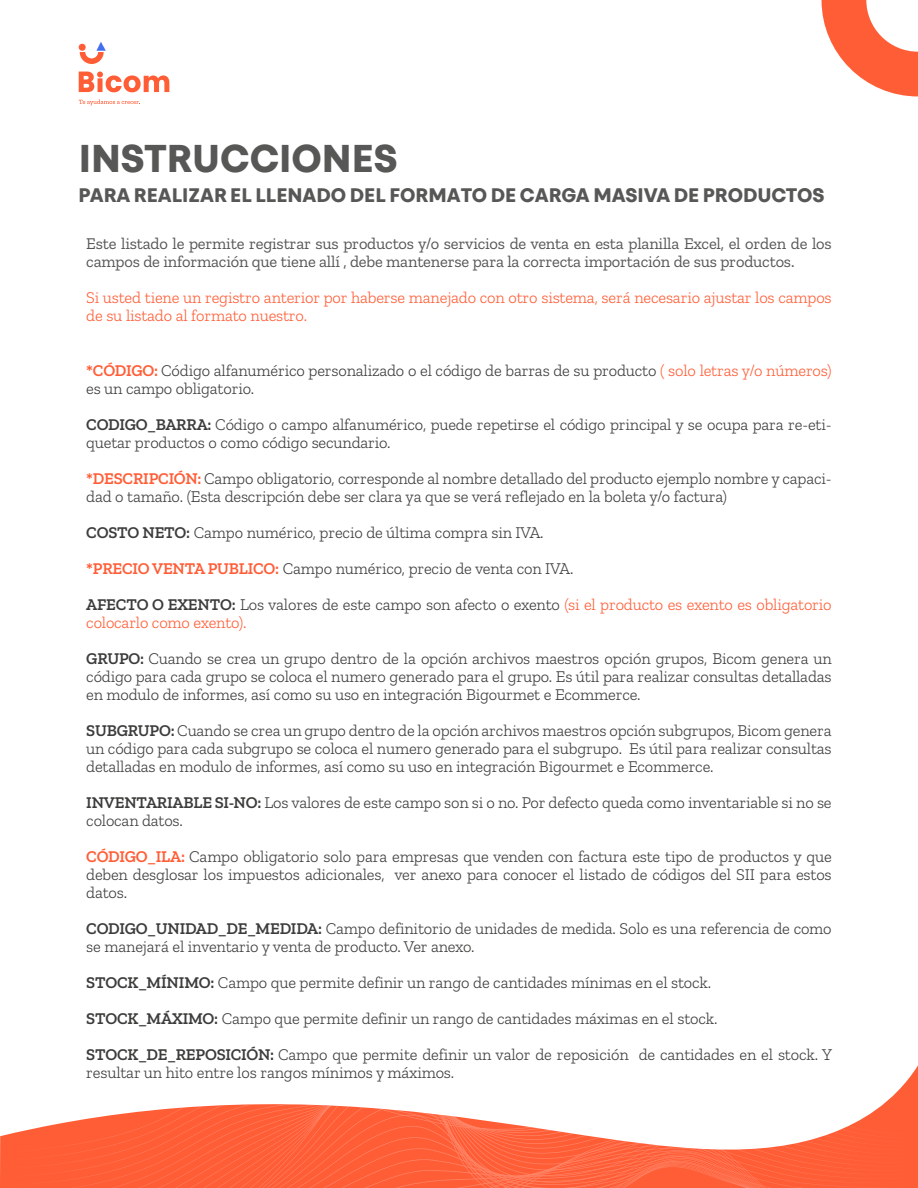
<style>
.page{position:relative;width:918px;height:1188px;background:#fff}
.page>*{position:absolute;margin:0;border:0;box-sizing:border-box;transform-origin:0 0}
.t1{font:700 38.55px "Touche W03";color:#575756}
.t2{font:700 19.5px "Touche W03";color:#575756}
.t3{font:300 16.5px/18px "Zilla Slab";letter-spacing:-.01em;color:#3c3c3b}
.t4{font:16.5px/18px "Zilla Slab";letter-spacing:-.01em;color:#575756}
.t5{font:300 16.5px/18px "Zilla Slab";letter-spacing:-.01em;color:#ff5d36}
.s1{font-weight:600;color:#ff5d36}
.s2{color:#ff5d36}
.s3{font-weight:600}
</style>
<div class="page">
<svg style="left:79px;top:72px;width:90px;height:20px"></svg>
<svg style="left:79px;top:99px;width:61px;height:6px"></svg>
<svg style="left:79px;top:42px;width:27px;height:22px"></svg>
<svg style="left:822px;top:0;width:96px;height:96px"></svg>
<svg style="left:113px;top:1104px;width:804px;height:11px"></svg>
<svg style="left:47px;top:1115px;width:870px;height:11px"></svg>
<svg style="left:10px;top:1126px;width:907px;height:8px;fill:#ff603a"></svg>
<svg style="left:0;top:1134px;width:917px;height:54px;background:#ff6945"></svg>
<h1 class="t1" style="left:79px;top:135px;width:320px">INSTRUCCIONES</h1>
<p class="t2" style="left:79px;top:183px;width:747px">PARA REALIZAR EL LLENADO DEL FORMATO DE CARGA MASIVA DE PRODUCTOS</p>
<p class="t4" style="left:86px;top:235px;width:747px">Este listado le permite registrar sus productos y/o servicios de venta en esta planilla Excel, el orden de los campos de información que tiene allí , debe mantenerse para la correcta importación de sus productos.</p>
<p class="t5" style="left:86px;top:289px;width:747px">Si usted tiene un registro anterior por haberse manejado con otro sistema, será necesario ajustar los campos de su listado al formato nuestro.</p>
<p class="t3" style="left:86px;top:361px;width:747px"><span class="s1">*CÓDIGO:</span> Código alfanumérico personalizado o el código de barras de su producto <span class="s2">( solo letras y/o números) </span>es un campo obligatorio.</p>
<p class="t3" style="left:86px;top:415px;width:747px"><span class="s3">CODIGO_BARRA:</span> Código o campo alfanumérico, puede repetirse el código principal y se ocupa para re-eti&shy;quetar productos o como código secundario.</p>
<p class="t3" style="left:86px;top:469px;width:747px"><span class="s1">*DESCRIPCIÓN:</span> Campo obligatorio, corresponde al nombre detallado del producto ejemplo nombre y capaci&shy;dad o tamaño. (Esta descripción debe ser clara ya que se verá reflejado en la boleta y/o factura)</p>
<p class="t3" style="left:86px;top:514px;width:747px;line-height:36px"><span class="s3">COSTO NETO:</span> Campo numérico, precio de última compra sin IVA.<br><span class="s1">*PRECIO VENTA PUBLICO:</span> Campo numérico, precio de venta con IVA.<br><span class="s3">AFECTO O EXENTO:</span> Los valores de este campo son afecto o exento <span class="s2">(si el producto es exento es obligatorio</span></p>
<p class="t3" style="left:86px;top:604px;width:747px;line-height:36px"><span class="s2">colocarlo como exento).<br></span><span class="s3">GRUPO:</span> Cuando se crea un grupo dentro de la opción archivos maestros opción grupos, Bicom genera un</p>
<p class="t3" style="left:86px;top:667px;width:747px">código para cada grupo se coloca el numero generado para el grupo. Es útil para realizar consultas detalladas en modulo de informes, así como su uso en integración Bigourmet e Ecommerce.</p>
<p class="t3" style="left:86px;top:721px;width:747px;text-align:justify"><span class="s3">SUBGRUPO:</span> Cuando se crea un grupo dentro de la opción archivos maestros opción subgrupos, Bicom genera un código para cada subgrupo se coloca el numero generado para el subgrupo. Es útil para realizar consultas detalladas en modulo de informes, así como su uso en integración Bigourmet e Ecommerce.</p>
<p class="t3" style="left:86px;top:793px;width:747px"><span class="s3">INVENTARIABLE SI-NO:</span> Los valores de este campo son si o no. Por defecto queda como inventariable si no se colocan datos.</p>
<p class="t3" style="left:86px;top:847px;width:747px;text-align:justify"><span class="s1">CÓDIGO_ILA:</span> Campo obligatorio solo para empresas que venden con factura este tipo de productos y que deben desglosar los impuestos adicionales, ver anexo para conocer el listado de códigos del SII para estos datos.</p>
<p class="t3" style="left:86px;top:919px;width:747px"><span class="s3">CODIGO_UNIDAD_DE_MEDIDA:</span> Campo definitorio de unidades de medida. Solo es una referencia de como se manejará el inventario y venta de producto. Ver anexo.</p>
<p class="t3" style="left:86px;top:964px;width:748px;line-height:36px"><span class="s3">STOCK_MÍNIMO:</span> Campo que permite definir un rango de cantidades mínimas en el stock.<br><span class="s3">STOCK_MÁXIMO:</span> Campo que permite definir un rango de cantidades máximas en el stock.<br><span class="s3">STOCK_DE_REPOSICIÓN:</span> Campo que permite definir un valor de reposición de cantidades en el stock. Y</p>
<p class="t3" style="left:86px;top:1063px;width:370px">resultar un hito entre los rangos mínimos y máximos.</p>
</div>
